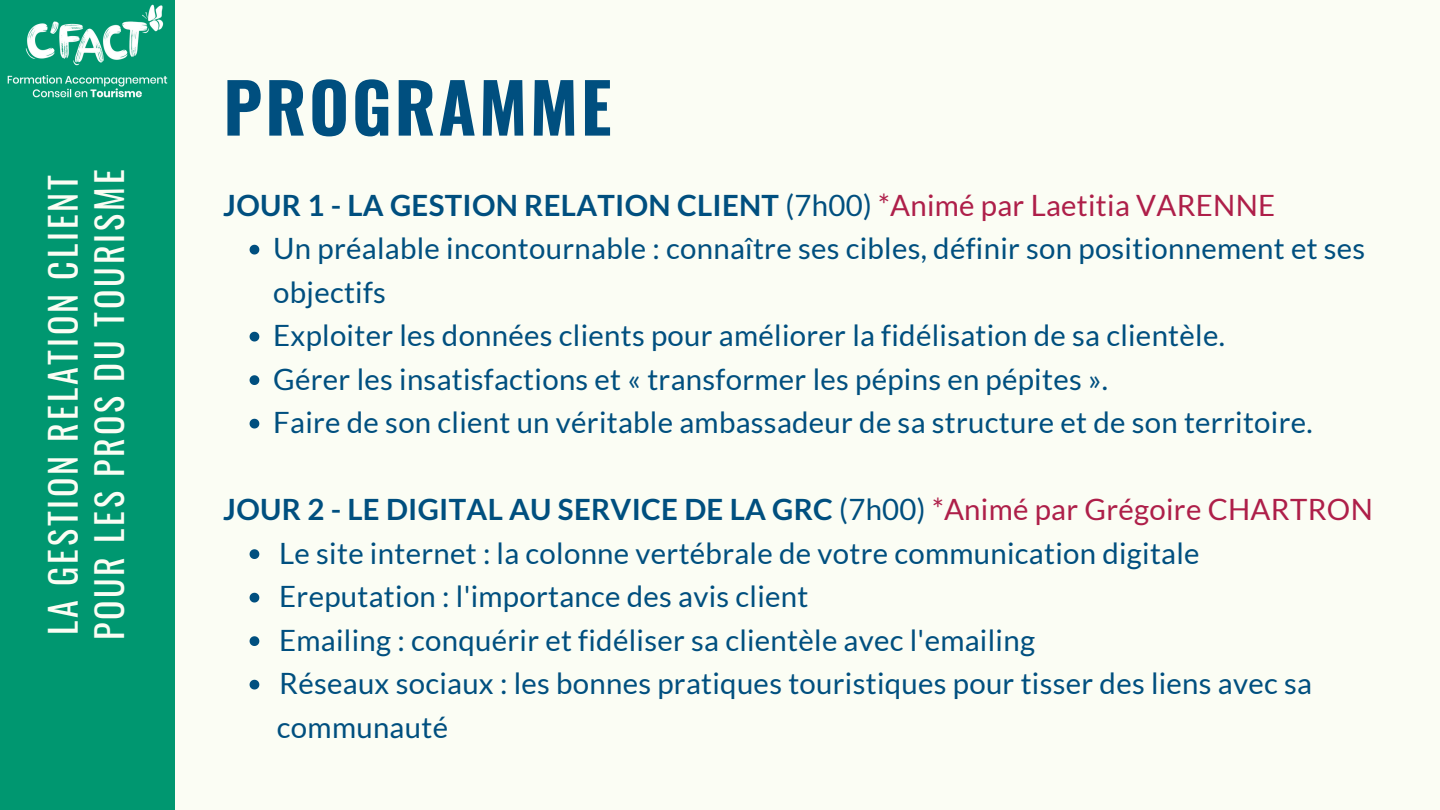
<style>
.page{position:relative;width:1440px;height:810px;background:#fbfdf4}
.page>*{position:absolute;margin:0;border:0;box-sizing:border-box;transform-origin:0 0}
.t1{font:700 68.5px "Oswald";letter-spacing:.04em;color:#004f7f}
.t2{font:36px/46.5px "Oswald";letter-spacing:.08em;color:#fbfdf4}
.t3{font:29.4px/43.5px "Lato";letter-spacing:.01em;color:#004f7f}
.t4{font:700 29.4px "Lato";letter-spacing:.01em;color:#004f7f}
.s1{font-weight:400}
.s2{font-weight:400;color:#ae1f49}
</style>
<div class="page">
<div style="left:0;top:0;width:175px;height:810px;background:#009770"></div>
<img style="left:7px;top:4px;width:161px;height:94px">
<svg style="left:250px;top:245px;width:9px;height:10px"></svg>
<svg style="left:250px;top:332px;width:9px;height:10px"></svg>
<svg style="left:250px;top:375px;width:9px;height:10px"></svg>
<svg style="left:250px;top:419px;width:9px;height:10px"></svg>
<svg style="left:250px;top:549px;width:9px;height:10px"></svg>
<svg style="left:250px;top:593px;width:9px;height:10px"></svg>
<svg style="left:250px;top:636px;width:9px;height:10px"></svg>
<svg style="left:250px;top:680px;width:9px;height:10px"></svg>
<p class="t2" style="left:38px;top:640px;width:472px;rotate:-90deg">LA GESTION RELATION CLIENT<br>POUR LES PROS DU TOURISME</p>
<h1 class="t1" style="left:223px;top:54px;width:390px">PROGRAMME</h1>
<p class="t4" style="left:223px;top:186px;width:1054px">JOUR 1 - LA GESTION RELATION CLIENT <span class="s1">(7h00)</span> <span class="s2">*Animé par Laetitia VARENNE</span></p>
<p class="t3" style="left:273px;top:226px;width:1094px">Un préalable incontournable : connaître ses cibles, définir son positionnement et ses objectifs<br>Exploiter les données clients pour améliorer la fidélisation de sa clientèle.<br>Gérer les insatisfactions et « transformer les pépins en pépites ».<br>Faire de son client un véritable ambassadeur de sa structure et de son territoire.</p>
<p class="t4" style="left:223px;top:491px;width:1151px">JOUR 2 - LE DIGITAL AU SERVICE DE LA GRC <span class="s1">(7h00)</span> <span class="s2">*Animé par Grégoire CHARTRON</span></p>
<p class="t3" style="left:279px;top:530px;width:1034px">Le site internet : la colonne vertébrale de votre communication digitale Ereputation : l'importance des avis client<br>Emailing : conquérir et fidéliser sa clientèle avec l'emailing<br>Réseaux sociaux : les bonnes pratiques touristiques pour tisser des liens avec sa</p>
<p class="t3" style="left:277px;top:704px;width:173px">communauté</p>
</div>
